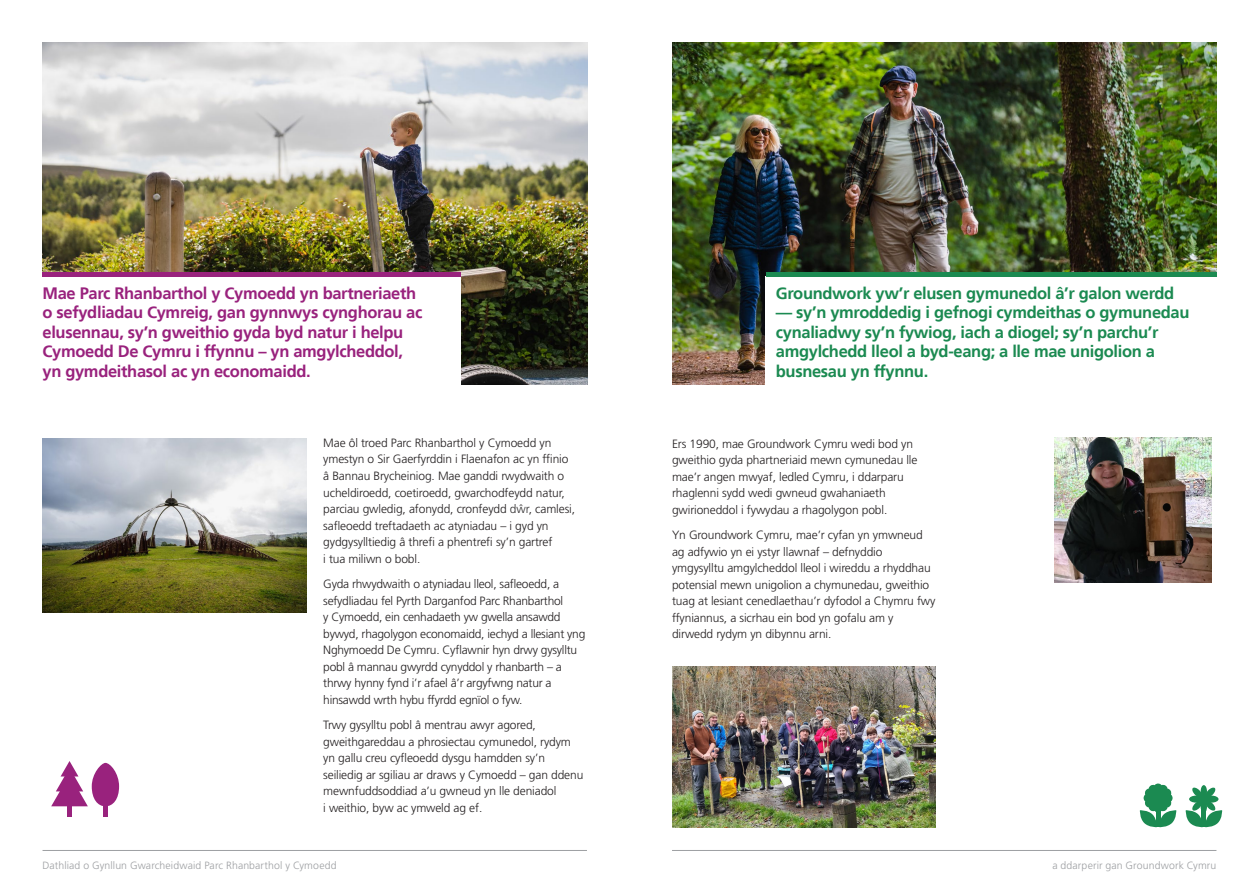
<style>
.page{position:relative;width:1259px;height:893px;background:#fff}
.page>*{position:absolute;margin:0;border:0;box-sizing:border-box;transform-origin:0 0}
.t1{font:700 16.5px/19.5px "Frutiger LT";letter-spacing:-.02em;color:#1b8a51}
.t2{font:700 16.5px/19.5px "Frutiger LT";letter-spacing:-.02em;color:#99227d}
.t3{font:300 12px/16.5px "Frutiger LT Std";letter-spacing:-.01em;color:#231f20}
.t4{font:300 10.5px "Frutiger LT Std";letter-spacing:.01em;color:#9d9fa2}
.s1{color:#312f30}
</style>
<div class="page">
<img style="left:43px;top:43px;width:545px;height:342px">
<img style="left:43px;top:439px;width:263px;height:173px">
<img style="left:672px;top:666px;width:263px;height:161px">
<img style="left:1054px;top:438px;width:157px;height:145px">
<div style="left:43px;top:276px;width:418px;height:143px;background:#fff"></div>
<img style="left:672px;top:43px;width:544px;height:342px">
<div style="left:765px;top:276px;width:455px;height:158px;background:#fff"></div>
<hr style="left:43px;top:272px;width:418px;height:4px;background:#99227d">
<hr style="left:765px;top:272px;width:451px;height:4px;background:#1b8a51">
<div style="left:67px;top:802px;width:5px;height:15px;background:#99227d"></div>
<div style="left:103px;top:802px;width:5px;height:15px;background:#99227d"></div>
<svg style="left:51px;top:761px;width:68px;height:45px"></svg>
<svg style="left:1139px;top:783px;width:37px;height:45px"></svg>
<svg style="left:1185px;top:787px;width:37px;height:41px"></svg>
<div style="left:1200px;top:785px;width:7px;height:13px;background:#1b8a51;border-radius:50%"></div>
<div style="left:1200px;top:800px;width:7px;height:13px;background:#1b8a51;border-radius:50%"></div>
<div style="left:1204px;top:796px;width:14px;height:7px;background:#1b8a51;border-radius:50%"></div>
<div style="left:1189px;top:796px;width:14px;height:7px;background:#1b8a51;border-radius:50%"></div>
<div style="left:1199px;top:795px;width:9px;height:8px;background:#1b8a51;border-radius:50%"></div>
<hr style="left:43px;top:850px;width:544px;height:1px;background:#9d9fa2">
<hr style="left:672px;top:850px;width:544px;height:1px;background:#9d9fa2">
<p class="t2" style="left:43px;top:284px;width:381px">Mae Parc Rhanbarthol y Cymoedd yn bartneriaeth o sefydliadau Cymreig, gan gynnwys cynghorau ac elusennau, sy’n gweithio gyda byd natur i helpu Cymoedd De Cymru i ffynnu – yn amgylcheddol, yn gymdeithasol ac yn economaidd.</p>
<p class="t3" style="left:323px;top:435px;width:253px">Mae ôl troed Parc Rhanbarthol y Cymoedd yn ymestyn o Sir Gaerfyrddin i Flaenafon ac yn ffinio â Bannau Brycheiniog. Mae ganddi rwydwaith o ucheldiroedd, coetiroedd, gwarchodfeydd natur, parciau gwledig, afonydd, cronfeydd <span class="s1">d ˆwr</span>, camlesi, safleoedd treftadaeth ac atyniadau – i gyd yn gydgysylltiedig â threfi a phentrefi sy’n gartref<br>i tua miliwn o bobl.</p>
<p class="t3" style="left:323px;top:576px;width:264px">Gyda rhwydwaith o atyniadau lleol, safleoedd, a sefydliadau fel Pyrth Darganfod Parc Rhanbarthol<br>y Cymoedd, ein cenhadaeth yw gwella ansawdd bywyd, rhagolygon economaidd, iechyd a llesiant yng Nghymoedd De Cymru. Cyflawnir hyn drwy gysylltu pobl â mannau gwyrdd cynyddol y rhanbarth – a thrwy hynny fynd i’r afael â’r argyfwng natur a hinsawdd wrth hybu ffyrdd egnïol o fyw.</p>
<p class="t3" style="left:323px;top:717px;width:262px">Trwy gysylltu pobl â mentrau awyr agored, gweithgareddau a phrosiectau cymunedol, rydym yn gallu creu cyfleoedd dysgu hamdden sy’n seiliedig ar sgiliau ar draws y Cymoedd – gan ddenu mewnfuddsoddiad a’u gwneud yn lle deniadol<br>i weithio, byw ac ymweld ag ef.</p>
<p class="t1" style="left:776px;top:284px;width:400px">Groundwork yw’r elusen gymunedol â’r galon werdd</p>
<p class="t1" style="left:776px;top:303px;width:415px">— sy’n ymroddedig i gefnogi cymdeithas o gymunedau cynaliadwy sy’n fywiog, iach a diogel; sy’n parchu’r amgylchedd lleol a byd-eang; a lle mae unigolion a busnesau yn ffynnu.</p>
<p class="t3" style="left:672px;top:435px;width:247px">Ers 1990, mae Groundwork Cymru wedi bod yn gweithio gyda phartneriaid mewn cymunedau lle mae’r angen mwyaf, ledled Cymru, i ddarparu rhaglenni sydd wedi gwneud gwahaniaeth gwirioneddol i fywydau a rhagolygon pobl.</p>
<p class="t3" style="left:672px;top:527px;width:265px">Yn Groundwork Cymru, mae’r cyfan yn ymwneud ag adfywio yn ei ystyr llawnaf – defnyddio ymgysylltu amgylcheddol lleol i wireddu a rhyddhau potensial mewn unigolion a chymunedau, gweithio tuag at lesiant cenedlaethau’r dyfodol a Chymru fwy ffyniannus, a sicrhau ein bod yn gofalu am y dirwedd rydym yn dibynnu arni.</p>
<p class="t4" style="left:43px;top:859px;width:295px">Dathliad o Gynllun Gwarcheidwaid Parc Rhanbarthol y Cymoedd</p>
<p class="t4" style="left:1052px;top:859px;width:165px">a ddarperir gan Groundwork Cymru</p>
</div>
